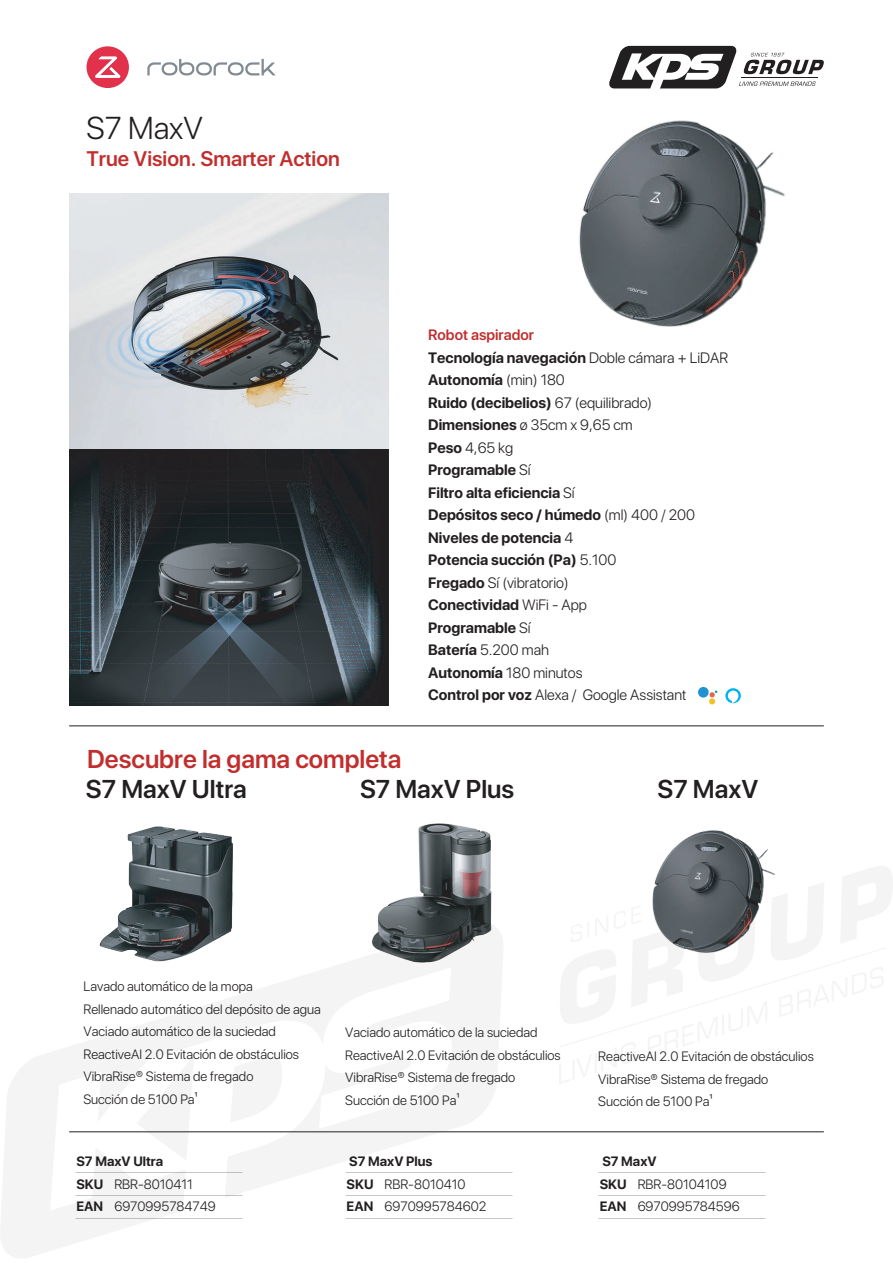
<style>
.page{position:relative;width:893px;height:1263px;background:#fff}
.page>*{position:absolute;margin:0;border:0;box-sizing:border-box;transform-origin:0 0}
.t1{font:300 31.5px "SF Pro Display";color:#231f20}
.t2{font:600 25.65px "SF Pro Display";color:#231f20}
.t3{font:600 25.65px "SF Pro Display";color:#c12e2d}
.t4{font:600 21px "SF Pro Display";color:#c12e2d}
.t5{font:700 15px/22.5px "SF Pro Display";color:#231f20}
.t6{font:300 13.5px/22.5px "SF Pro Display";color:#231f20}
.s1{font-weight:600;color:#c12e2d}
.s2{font-weight:300}
.s3{font-weight:700}
</style>
<div class="page">
<svg style="left:559px;top:866px;width:334px;height:218px"></svg>
<svg style="left:0;top:956px;width:505px;height:302px"></svg>
<svg style="left:136px;top:1055px;width:58px;height:106px"></svg>
<svg style="left:230px;top:1056px;width:53px;height:67px"></svg>
<hr style="left:69px;top:1131px;width:755px;height:1px;background:#231f20">
<hr style="left:69px;top:726px;width:755px;height:1px;background:#231f20">
<img style="left:99px;top:826px;width:134px;height:137px">
<img style="left:370px;top:823px;width:134px;height:139px">
<img style="left:627px;top:830px;width:161px;height:146px">
<svg style="left:698px;top:687px;width:19px;height:11px"></svg>
<div style="left:709px;top:698px;width:6px;height:7px;background:#f5c023;border-radius:3px"></div>
<svg style="left:725px;top:688px;width:16px;height:15px"></svg>
<svg style="left:609px;top:46px;width:215px;height:40px"></svg>
<svg style="left:87px;top:46px;width:42px;height:42px"></svg>
<svg style="left:147px;top:59px;width:129px;height:17px"></svg>
<img style="left:579px;top:85px;width:229px;height:242px">
<img style="left:69px;top:194px;width:319px;height:512px">
<h1 class="t1" style="left:87px;top:106px;width:118px">S7 MaxV</h1>
<h3 class="t4" style="left:87px;top:144px;width:255px">True Vision. Smarter Action</h3>
<p class="t5" style="left:428px;top:323px;width:301px"><span class="s1">Robot aspirador<br></span>Tecnología navegación <span class="s2">Doble cámara + LiDAR<br></span>Autonomía <span class="s2">(min) 180<br></span>Ruido (decibelios) <span class="s2">67 (equilibrado)<br></span>Dimensiones <span class="s2">ø 35cm x 9,65 cm<br></span>Peso <span class="s2">4,65 kg<br></span>Programable <span class="s2">Sí<br></span>Filtro alta eficiencia <span class="s2">Sí<br></span>Depósitos seco / húmedo <span class="s2">(ml) 400 / 200<br></span>Niveles de potencia <span class="s2">4<br></span>Potencia succión (Pa) <span class="s2">5.100<br></span>Fregado <span class="s2">Sí (vibratorio)<br></span>Conectividad <span class="s2">WiFi - App<br></span>Programable <span class="s2">Sí<br></span>Batería <span class="s2">5.200 mah<br></span>Autonomía <span class="s2">180 minutos<br></span>Control por voz <span class="s2">Alexa / Google Assistant</span></p>
<h2 class="t3" style="left:87px;top:741px;width:316px">Descubre la gama completa</h2>
<h2 class="t2" style="left:86px;top:771px;width:162px">S7 MaxV Ultra</h2>
<h2 class="t2" style="left:360px;top:771px;width:156px">S7 MaxV Plus</h2>
<h2 class="t2" style="left:658px;top:771px;width:102px">S7 MaxV</h2>
<p class="t6" style="left:84px;top:974px;width:239px">Lavado automático de la mopa<br>Rellenado automático del depósito de agua<br>Vaciado automático de la suciedad<br>ReactiveAI 2.0 Evitación de obstáculios<br>VibraRise® Sistema de fregado<br>Succión de 5100 Pa¹</p>
<p class="t6" style="left:345px;top:1020px;width:217px">Vaciado automático de la suciedad<br>ReactiveAI 2.0 Evitación de obstáculios<br>VibraRise® Sistema de fregado<br>Succión de 5100 Pa¹</p>
<p class="t6" style="left:598px;top:1044px;width:217px">ReactiveAI 2.0 Evitación de obstáculios<br>VibraRise® Sistema de fregado<br>Succión de 5100 Pa¹</p>
<p class="t6" style="left:76px;top:1149px;width:141px"><span class="s3">S7 MaxV Ultra<br>SKU</span> RBR-8010411<br><span class="s3">EAN</span> 6970995784749</p>
<p class="t6" style="left:347px;top:1149px;width:141px"><span class="s3">S7 MaxV Plus<br>SKU</span> RBR-8010410<br><span class="s3">EAN</span> 6970995784602</p>
<p class="t6" style="left:600px;top:1149px;width:141px"><span class="s3">S7 MaxV<br>SKU</span> RBR-80104109<br><span class="s3">EAN</span> 6970995784596</p>
</div>
